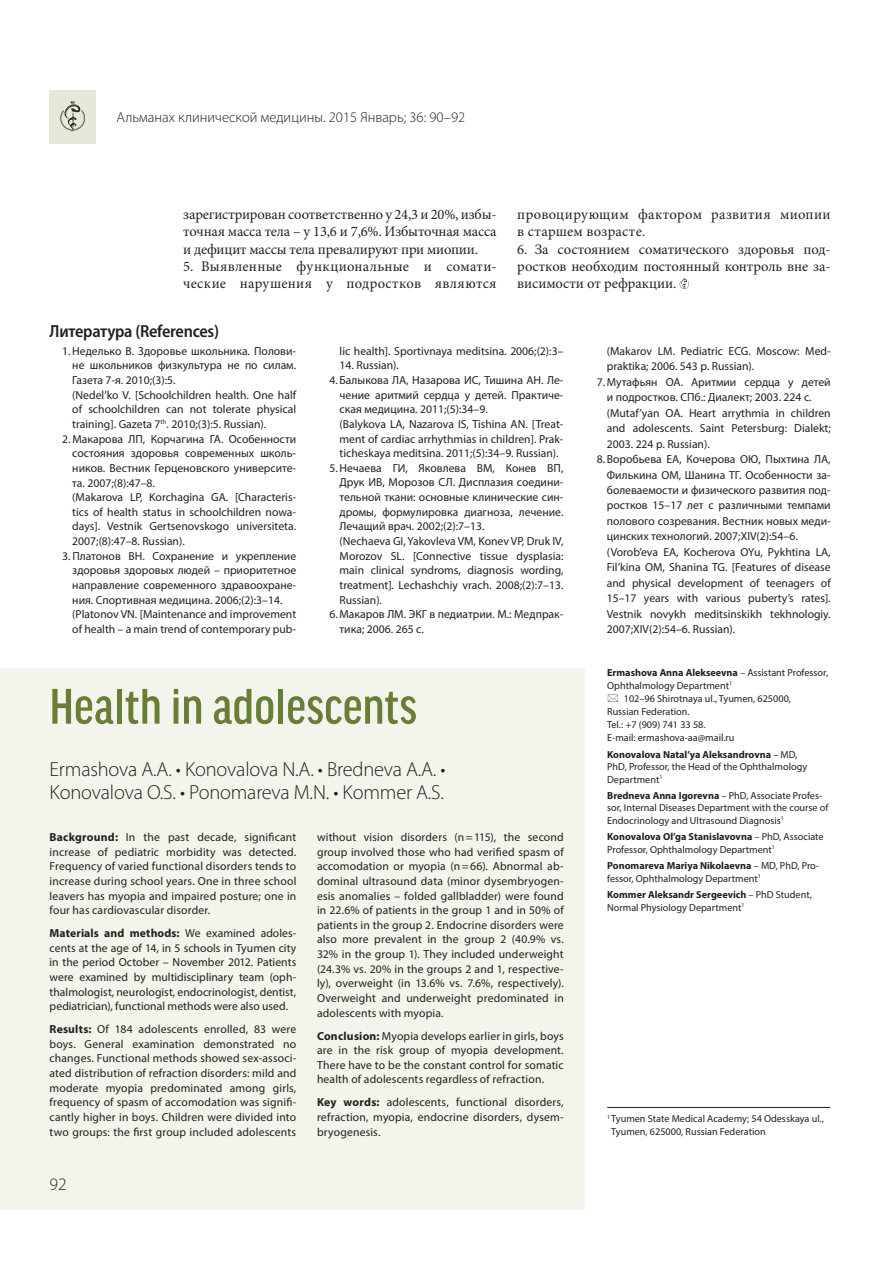
<style>
.page{position:relative;width:893px;height:1263px;background:#fff}
.page>*{position:absolute;margin:0;border:0;box-sizing:border-box;transform-origin:0 0}
.t1{font:500 condensed 53.25px "Good Headline Pro";letter-spacing:.005em;color:#687d35}
.t2{font:300 20.4px/23.4px "Myriad Pro";letter-spacing:-.01em;color:#231f20}
.t3{font:600 semi-condensed 17.55px "Myriad Pro";letter-spacing:-.015em;color:#231f20}
.t4{font:300 17.55px "Myriad Pro";color:#231f20}
.t5{font:14.55px/17.2px "Minion Pro";letter-spacing:.01em;color:#231f20;text-align:justify}
.t6{font:300 14.55px "Myriad Pro";color:#231f20}
.t7{font:11.7px/14.5px "Myriad Pro";color:#231f20}
.t8{font:10.2px/12.5px "Myriad Pro";color:#231f20}
.t9{font:700 10.2px "Myriad Pro";color:#231f20}
.s1{font-weight:700}
.s2{font-weight:400}
</style>
<div class="page">
<svg style="left:680px;top:278px;width:9px;height:12px"></svg>
<div style="left:0;top:669px;width:584px;height:541px;background:#f3f4eb"></div>
<hr style="left:607px;top:1107px;width:223px;height:1px;background:#231f20">
<div style="left:50px;top:90px;width:46px;height:53px;background:#e5e9d7"></div>
<svg style="left:60px;top:101px;width:25px;height:31px"></svg>
<p class="t6" style="left:116px;top:109px;width:350px">Альманах клинической медицины. 2015 Январь; 36: 90–92</p>
<p class="t5" style="left:183px;top:205px;width:315px">зарегистрирован соответственно у 24,3 и 20%, избы&shy;точная масса тела – у 13,6 и 7,6%. Избыточная масса и дефицит массы тела превалируют при миопии.</p>
<p class="t5" style="left:183px;top:257px;width:315px">5. Выявленные функциональные и сомати&shy;ческие нарушения у подростков являются</p>
<p class="t5" style="left:517px;top:205px;width:315px">про во цирующим фактором развития миопии в старшем возрасте.</p>
<p class="t5" style="left:517px;top:240px;width:315px">6. За состоянием соматического здоровья под&shy;ростков необходим постоянный контроль вне за&shy;висимости от рефракции.</p>
<h3 class="t3" style="left:50px;top:321px;width:171px">Литература (References)</h3>
<p class="t7" style="left:72px;top:344px;width:225px;text-indent:-10px">1. Неделько В. Здоровье школьника. Полови&shy;не школьников физкультура не по силам.<br>Газета 7-я. 2010;(3):5.<br>(Nedel’ko V. [Schoolchildren health. One half of schoolchildren can not tolerate physical training]. Gazeta 7<sup>th</sup>. 2010;(3):5. Russian).</p>
<p class="t7" style="left:72px;top:432px;width:225px;text-indent:-10px">2. Макарова ЛП, Корчагина ГА. Особенности состояния здоровья современных школь&shy;ников. Вестник Герценовского университе&shy;та. 2007;(8):47–8.<br>(Makarova LP, Korchagina GA. [Characteris&shy;tics of health status in schoolchildren nowa&shy;days]. Vestnik Gertsenovskogo universiteta.<br>2007;(8):47–8. Russian).</p>
<p class="t7" style="left:72px;top:549px;width:225px;text-indent:-10px">3. Платонов ВН. Сохранение и укрепление здоровья здоровых людей – приоритетное направление современного здравоохране&shy;ния. Спортивная медицина. 2006;(2):3–14. (Platonov VN. [Maintenance and improvement of health – a main trend of contemporary pub-</p>
<p class="t7" style="left:340px;top:344px;width:225px">lic health]. Sportivnaya meditsina. 2006;(2):3–</p>
<p class="t7" style="left:340px;top:359px;width:61px">14. Russian).</p>
<p class="t7" style="left:340px;top:373px;width:225px;text-indent:-10px">4. Балыкова ЛА, Назарова ИС, Тишина АН. Ле&shy;чение аритмий сердца у детей. Практиче&shy;ская медицина. 2011;(5):34–9.<br>(Balykova LA, Nazarova IS, Tishina AN. [Treat&shy;ment of cardiac arrhythmias in children]. Prak&shy;ticheskaya meditsina. 2011;(5):34–9. Russian).</p>
<p class="t7" style="left:340px;top:461px;width:225px;text-indent:-10px">5. Нечаева ГИ, Яковлева ВМ, Конев ВП, Друк ИВ, Морозов СЛ. Дисплазия соедини&shy;тельной ткани: основные клинические син&shy;дромы, формулировка диагноза, лечение.<br>Лечащий врач. 2002;(2):7–13.<br>(Nechaeva GI, Yakovleva VM, Konev VP, Druk IV, Morozov SL. [Connective tissue dysplasia: main clinical syndroms, diagnosis wording, treatment]. Lechashchiy vrach. 2008;(2):7–13.<br>Russian).</p>
<p class="t7" style="left:340px;top:608px;width:225px;text-indent:-10px">6. Макаров ЛМ. ЭКГ в педиатрии. М.: Медпрак&shy;тика; 2006. 265 с.</p>
<h1 class="t1" style="left:50px;top:674px;width:369px">Health in adolescents</h1>
<h2 class="t2" style="left:50px;top:757px;width:397px">Ermashova A.A. • Konovalova N.A. • Bredneva A.A. •<br>Konovalova O.S. • Ponomareva M.N. • Kommer A.S.</h2>
<p class="t7" style="left:50px;top:831px;width:248px;text-align:justify"><span class="s1">Background:</span> In the past decade, significant increase of pediatric morbidity was detected.<br>Frequency of varied functional disorders tends to increase during school years. One in three school leavers has myopia and impaired posture; one in four has cardiovascular disorder.</p>
<p class="t7" style="left:50px;top:927px;width:248px;text-align:justify"><span class="s1">Materials and methods:</span> We examined adoles&shy;cents at the age of 14, in 5 schools in Tyumen city in the period October – November 2012. Patients were examined by multidisciplinary team (oph&shy;thalmologist, neurologist, endocrinologist, dentist, pediatrician), functional methods were also used.</p>
<p class="t7" style="left:50px;top:1023px;width:248px;text-align:justify"><span class="s1">Results:</span> Of 184 adolescents enrolled, 83 were boys. General examination demonstrated no changes. Functional methods showed sex-associ&shy;ated distribution of refraction disorders: mild and moderate myopia predominated among girls, frequency of spasm of accomodation was signifi&shy;cantly higher in boys. Children were divided into two groups: the first group included adolescents</p>
<p class="t7" style="left:317px;top:831px;width:248px;text-align:justify">without vision disorders (n = 115), the second group involved those who had verified spasm of accomodation or myopia (n = 66). Abnormal ab&shy;dominal ultrasound data (minor dysembryogen&shy;esis anomalies – folded gallbladder) were found in 22.6% of patients in the group 1 and in 50% of patients in the group 2. Endocrine disorders were also more prevalent in the group 2 (40.9% vs.<br>32% in the group 1). They included underweight (24.3% vs. 20% in the groups 2 and 1, respective&shy;ly), overweight (in 13.6% vs. 7.6%, respectively).<br>Overweight and underweight predominated in adolescents with myopia.</p>
<p class="t7" style="left:317px;top:1029px;width:248px;text-align:justify"><span class="s1">Conclusion:</span> Myopia develops earlier in girls, boys are in the risk group of myopia development.<br>There have to be the constant control for somatic health of adolescents regardless of refraction.</p>
<p class="t7" style="left:317px;top:1096px;width:248px;text-align:justify"><span class="s1">Key words:</span> adolescents, functional disorders, refraction, myopia, endocrine disorders, dysem&shy;bryogenesis.</p>
<h3 class="t4" style="left:50px;top:1173px;width:19px">92</h3>
<p class="t7" style="left:607px;top:344px;width:225px;line-height:15.5px">(Makarov LM. Pediatric ECG. Moscow: Med&shy;praktika; 2006. 543 р. Russian).</p>
<p class="t7" style="left:607px;top:375px;width:225px;line-height:15.5px;text-indent:-10px">7. Мутафьян ОА. Аритмии сердца у детей и подростков. СПб.: Диалект; 2003. 224 с. (Mutaf’yan OA. Heart arrythmia in children and adolescents. Saint Petersburg: Dialekt; 2003. 224 p. Russian).</p>
<p class="t7" style="left:607px;top:452px;width:225px;line-height:15.5px;text-indent:-10px">8. Воробьева ЕА, Кочерова ОЮ, Пыхтина ЛА, Филькина ОМ, Шанина ТГ. Особенности за&shy;болеваемости и физического развития под&shy;ростков 15–17 лет с различными темпами полового созревания. Вестник новых меди&shy;цинских технологий. 2007;XIV(2):54–6. (Vorob’eva EA, Kocherova OYu, Pykhtina LA, Fil’kina OM, Shanina TG. [Features of disease and physical development of teenagers of 15–17 years with various puberty’s rates].<br>Vestnik novykh meditsinskikh tekhnologiy.<br>2007;XIV(2):54–6. Russian).</p>
<p class="t9" style="left:607px;top:669px;width:222px">Ermashova Anna Alekseevna <span class="s2">– Assistant Professor,</span></p>
<p class="t8" style="left:607px;top:680px;width:126px">Ophthalmology Department<sup>1</sup></p>
<p class="t8" style="left:624px;top:693px;width:169px">102–96 Shirotnaya ul., Tyumen, 625000,</p>
<p class="t8" style="left:607px;top:706px;width:84px">Russian Federation.</p>
<p class="t8" style="left:607px;top:719px;width:100px">Tel.: +7 (909) 741 33 58.</p>
<p class="t8" style="left:607px;top:732px;width:129px">E-mail: ermashova-aa@mail.ru</p>
<p class="t8" style="left:607px;top:749px;width:202px"><span class="s1">Konovalova Natal’ya Aleksandrovna</span> – MD,<br>PhD, Professor, the Head of the Ophthalmology<br>Department<sup>1</sup></p>
<p class="t8" style="left:607px;top:790px;width:223px"><span class="s1">Bredneva Anna Igorevna</span> – PhD, Associate Profes&shy;sor, Internal Diseases Department with the course of<br>Endocrinology and Ultrasound Diagnosis<sup>1</sup></p>
<p class="t8" style="left:607px;top:831px;width:218px"><span class="s1">Konovalova Ol’ga Stanislavovna</span> – PhD, Associate<br>Professor, Ophthalmology Department<sup>1</sup></p>
<p class="t8" style="left:607px;top:860px;width:213px"><span class="s1">Ponomareva Mariya Nikolaevna</span> – MD, PhD, Pro&shy;fessor, Ophthalmology Department<sup>1</sup></p>
<p class="t8" style="left:607px;top:889px;width:206px"><span class="s1">Kommer Aleksandr Sergeevich</span> – PhD Student,<br>Normal Physiology Department<sup>1</sup></p>
<p class="t8" style="left:611px;top:1113px;width:214px;line-height:13px;text-indent:-4px"><sup>1</sup> Tyumen State Medical Academy; 54 Odesskaya ul.,<br>Tyumen, 625000, Russian Federation</p>
</div>
